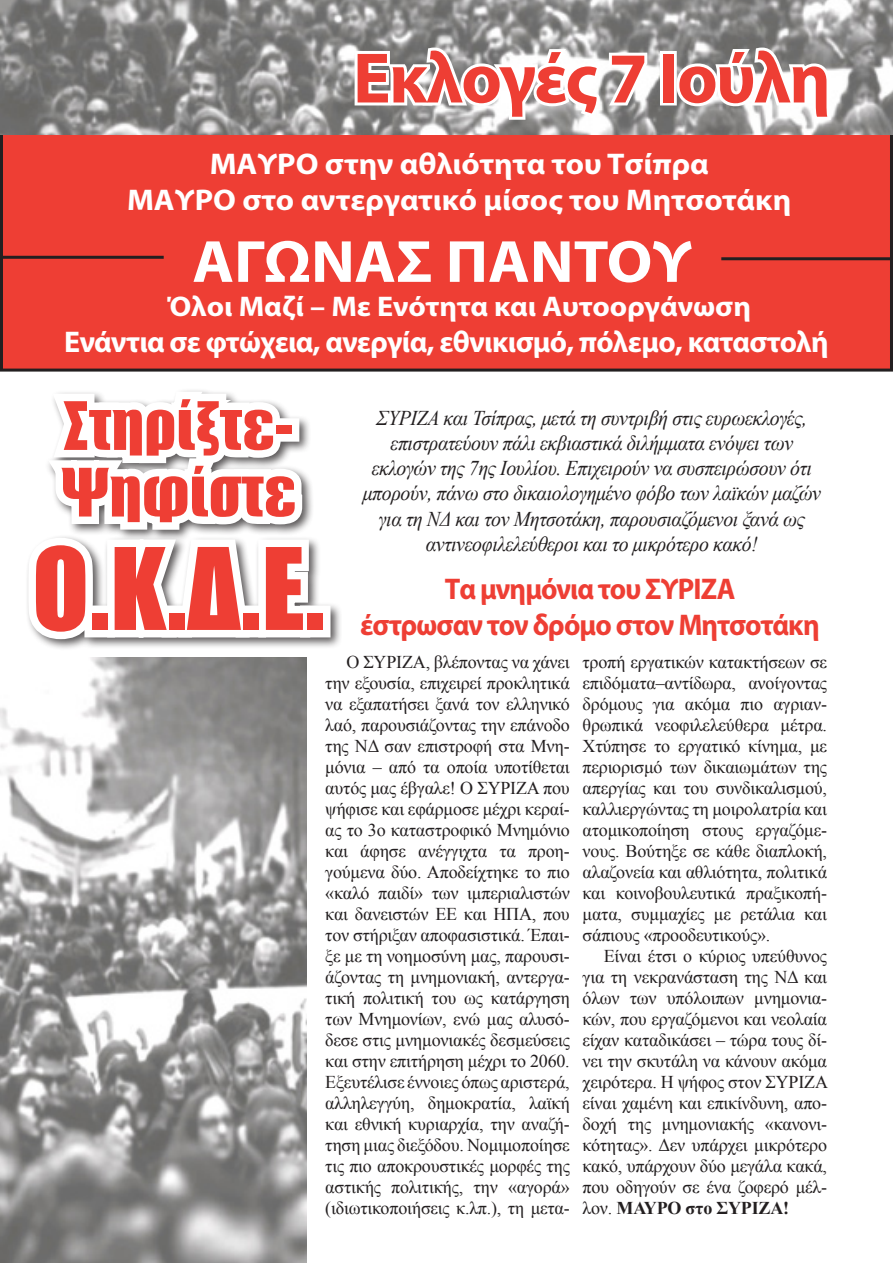
<style>
.page{position:relative;width:893px;height:1263px;background:#fff}
.page>*{position:absolute;margin:0;border:0;box-sizing:border-box;transform-origin:0 0}
.t1{font:104.85px "Impact";color:#ee3e34}
.t2{font:700 72px "Myriad Pro";letter-spacing:-.02em;color:#ee3e34}
.t3{font:61.65px/66.6px "Impact";letter-spacing:.01em;color:#ee3e34}
.t4{font:700 60px "Myriad Pro";color:#fff;scale:1.06 1}
.t5{font:700 30px "Myriad Pro";letter-spacing:-.01em;color:#fff;scale:1.06 1}
.t6{font:700 30px "Myriad Pro";letter-spacing:-.01em;color:#fff}
.t7{font:700 30px "Myriad Pro";letter-spacing:-.03em;color:#ee3e34;scale:.95 1}
.t8{font:700 28.5px "Myriad Pro";color:#fff;scale:1.06 1}
.t9{font:italic 21px/25.2px "Times New Roman";letter-spacing:-.02em;color:#231f20;text-align:center;scale:.95 1}
.t10{font:18px/21px "Times New Roman";letter-spacing:-.01em;color:#231f20;text-align:justify}
.s1{font-weight:700}
</style>
<div class="page">
<div style="left:2px;top:133px;width:889px;height:237px;background:#ee3e34"></div>
<div style="left:0;top:132px;width:893px;height:240px;border:3px solid #231f20"></div>
<svg style="left:27px;top:390px;width:313px;height:293px"></svg>
<hr style="left:721px;top:257px;width:169px;height:3px;background:#231f20">
<hr style="left:3px;top:256px;width:161px;height:3px;background:#231f20">
<img style="left:0;top:657px;width:306px;height:606px">
<img style="left:0;top:0;width:893px;height:135px">
<svg style="left:352px;top:45px;width:298px;height:78px"></svg>
<div style="left:660px;top:51px;width:17px;height:54px;border:6px solid #fff"></div>
<svg style="left:673px;top:45px;width:162px;height:78px"></svg>
<p class="t2" style="left:353px;top:31px;width:479px">Εκλογές 7 Ιούλη</p>
<p class="t5" style="left:210px;top:144px;width:472px">ΜΑΥΡΟ στην αθλιότητα του Τσίπρα</p>
<p class="t5" style="left:127px;top:180px;width:628px">ΜΑΥΡΟ στο αντεργατικό μίσος του Μητσοτάκη</p>
<p class="t4" style="left:192px;top:222px;width:473px">ΑΓΩΝΑΣ ΠΑΝΤΟΥ</p>
<p class="t8" style="left:167px;top:288px;width:552px">Όλοι Μαζί – Με Ενότητα και Αυτοοργάνωση</p>
<p class="t6" style="left:64px;top:322px;width:766px">Ενάντια σε φτώχεια, ανεργία, εθνικισμό, πόλεμο, καταστολή</p>
<p class="t3" style="left:61px;top:391px;width:236px">Στηρίξτε-<br>Ψηφίστε</p>
<p class="t1" style="left:32px;top:507px;width:294px">Ο.Κ.Δ.Ε.</p>
<p class="t10" style="left:325px;top:651px;width:246px;text-indent:21px">Ο ΣΥΡΙΖΑ, βλέποντας να χάνει την εξουσία, επιχειρεί προκλητικά να εξαπατήσει ξανά τον ελληνικό λαό, παρουσιάζοντας την επάνοδο της ΝΔ σαν επιστροφή στα Μνη&shy;μόνια – από τα οποία υποτίθεται αυτός μας έβγαλε! Ο ΣΥΡΙΖΑ που ψήφισε και εφάρμοσε μέχρι κεραί&shy;ας το 3ο καταστροφικό Μνημόνιο και άφησε ανέγγιχτα τα προη&shy;γούμενα δύο. Αποδείχτηκε το πιο «καλό παιδί» των ιμπεριαλιστών και δανειστών ΕΕ και ΗΠΑ, που τον στήριξαν αποφασιστικά. Έπαι&shy;ξε με τη νοημοσύνη μας, παρουσι&shy;άζοντας τη μνημονιακή, αντεργα&shy;τική πολιτική του ως κατάργηση των Μνημονίων, ενώ μας αλυσό&shy;δεσε στις μνημονιακές δεσμεύσεις και στην επιτήρηση μέχρι το 2060.<br>Eξευτέλισε έννοιες όπως αριστερά, αλληλεγγύη, δημοκρατία, λαϊκή και εθνική κυριαρχία, την αναζή&shy;τηση μιας διεξόδου. Νομιμοποίησε τις πιο αποκρουστικές μορφές της αστικής πολιτικής, την «αγορά» (ιδιωτικοποιήσεις κ.λπ.), τη μετα-</p>
<p class="t10" style="left:583px;top:651px;width:246px">τροπή εργατικών κατακτήσεων σε επιδόματα–αντίδωρα, ανοίγοντας δρόμους για ακόμα πιο αγριαν&shy;θρωπικά νεοφιλελεύθερα μέτρα.<br>Χτύπησε το εργατικό κίνημα, με περιορισμό των δικαιωμάτων της απεργίας και του συνδικαλισμού, καλλιεργώντας τη μοιρολατρία και ατομικοποίηση στους εργαζόμε&shy;νους. Βούτηξε σε κάθε διαπλοκή, αλαζονεία και αθλιότητα, πολιτικά και κοινοβουλευτικά πραξικοπή&shy;ματα, συμμαχίες με ρετάλια και σάπιους «προοδευτικούς».</p>
<p class="t9" style="left:363px;top:405px;width:484px">ΣΥΡΙΖΑ και Τσίπρας, μετά τη συντριβή στις ευρωεκλογές, επιστρατεύουν πάλι εκβιαστικά διλήμματα ενόψει των εκλογών της 7ης Ιουλίου. Επιχειρούν να συσπειρώσουν ότι μπορούν, πάνω στο δικαιολογημένο φόβο των λαϊκών μαζών για τη ΝΔ και τον Μητσοτάκη, παρουσιαζόμενοι ξανά ως αντινεοφιλελεύθεροι και το μικρότερο κακό!</p>
<p class="t7" style="left:445px;top:569px;width:307px">Τα μνημόνια του ΣΥΡΙΖΑ</p>
<p class="t7" style="left:360px;top:605px;width:485px">έστρωσαν τον δρόμο στον Μητσοτάκη</p>
<p class="t10" style="left:583px;top:945px;width:247px;text-indent:21px">Είναι έτσι ο κύριος υπεύθυνος για τη νεκρανάσταση της ΝΔ και όλων των υπόλοιπων μνημονια&shy;κών, που εργαζόμενοι και νεολαία είχαν καταδικάσει – τώρα τους δί&shy;νει την σκυτάλη να κάνουν ακόμα χειρότερα. Η ψήφος στον ΣΥΡΙΖΑ είναι χαμένη και επικίνδυνη, απο&shy;δοχή της μνημονιακής «κανονι&shy;κότητας». Δεν υπάρχει μικρότερο κακό, υπάρχουν δύο μεγάλα κακά, που οδηγούν σε ένα ζοφερό μέλ&shy;λον. <span class="s1">ΜΑΥΡΟ στο ΣΥΡΙΖΑ!</span></p>
</div>
